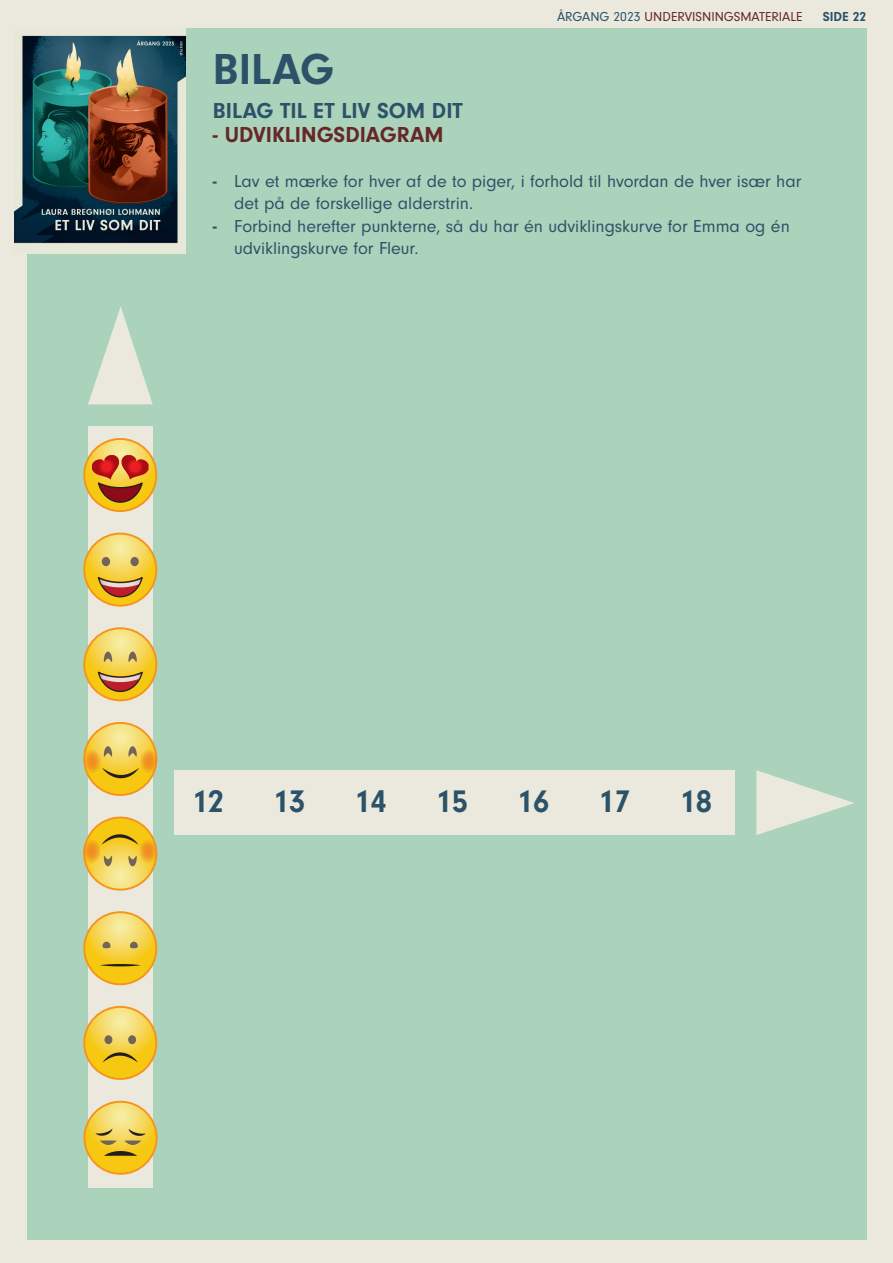
<style>
.page{position:relative;width:893px;height:1263px;background:#ebe9de}
.page>*{position:absolute;margin:0;border:0;box-sizing:border-box;transform-origin:0 0}
.t1{font:700 45px "Neuzeit Gro";color:#2b5268}
.t2{font:700 32.55px "Neuzeit Gro";color:#2b5268}
.t3{font:700 22.5px "Neuzeit Gro";color:#2b5268}
.t4{font:700 22.5px "Neuzeit Gro";color:#662826}
.t5{font:18px/22.5px "Neuzeit Gro";color:#2b5268}
.t6{font:13.5px "Neuzeit Gro";color:#662826}
.t7{font:700 13.5px "Neuzeit Gro";color:#2b5268}
.s1{color:#2b5268}
.s2{font-weight:700}
</style>
<div class="page">
<div style="left:27px;top:28px;width:839px;height:1211px;background:#abd2ba"></div>
<img style="left:15px;top:28px;width:170px;height:225px">
<div style="left:88px;top:426px;width:65px;height:762px;background:#ebe9de"></div>
<svg style="left:88px;top:306px;width:65px;height:98px"></svg>
<div style="left:174px;top:770px;width:561px;height:65px;background:#ebe9de"></div>
<svg style="left:756px;top:770px;width:98px;height:65px"></svg>
<svg style="left:84px;top:1101px;width:74px;height:74px"></svg>
<svg style="left:85px;top:1103px;width:71px;height:70px;background:#f5d141"></svg>
<svg style="left:124px;top:1129px;width:22px;height:16px"></svg>
<svg style="left:95px;top:1128px;width:22px;height:17px"></svg>
<svg style="left:104px;top:1151px;width:33px;height:5px"></svg>
<svg style="left:83px;top:1006px;width:74px;height:74px"></svg>
<svg style="left:85px;top:1008px;width:70px;height:70px;background:#f5d245"></svg>
<svg style="left:103px;top:1052px;width:35px;height:10px"></svg>
<div style="left:104px;top:1035px;width:8px;height:9px;background:#716557;border-radius:50%"></div>
<div style="left:128px;top:1035px;width:8px;height:9px;background:#716557;border-radius:50%"></div>
<svg style="left:83px;top:911px;width:74px;height:74px"></svg>
<svg style="left:85px;top:913px;width:70px;height:70px;background:#f5d143"></svg>
<svg style="left:100px;top:964px;width:41px;height:2px"></svg>
<svg style="left:130px;top:942px;width:8px;height:6px"></svg>
<svg style="left:103px;top:942px;width:7px;height:6px"></svg>
<svg style="left:83px;top:818px;width:73px;height:71px"></svg>
<img style="left:83px;top:841px;width:2px;height:18px">
<img style="left:85px;top:840px;width:15px;height:22px">
<svg style="left:83px;top:533px;width:74px;height:74px"></svg>
<svg style="left:85px;top:535px;width:70px;height:70px;background:#f5d44e"></svg>
<div style="left:102px;top:557px;width:8px;height:9px;background:#716557;border-radius:50%"></div>
<div style="left:130px;top:557px;width:9px;height:9px;background:#716557;border-radius:50%"></div>
<svg style="left:98px;top:577px;width:45px;height:20px"></svg>
<svg style="left:83px;top:627px;width:74px;height:74px"></svg>
<svg style="left:85px;top:629px;width:70px;height:70px;background:#f5d44e"></svg>
<svg style="left:104px;top:652px;width:8px;height:13px"></svg>
<svg style="left:128px;top:652px;width:9px;height:13px"></svg>
<svg style="left:98px;top:672px;width:45px;height:20px"></svg>
<img style="left:84px;top:755px;width:1px;height:15px">
<svg style="left:85px;top:724px;width:73px;height:70px"></svg>
<img style="left:155px;top:753px;width:2px;height:18px">
<img style="left:141px;top:750px;width:14px;height:23px">
<svg style="left:83px;top:438px;width:74px;height:74px"></svg>
<svg style="left:85px;top:440px;width:70px;height:70px"></svg>
<svg style="left:92px;top:455px;width:57px;height:48px;background:#c96c27"></svg>
<p class="t6" style="left:557px;top:9px;width:247px"><span class="s1">ÅRGANG 2023</span> UNDERVISNINGSMATERIALE</p>
<p class="t7" style="left:823px;top:9px;width:45px">SIDE 22</p>
<h1 class="t1" style="left:213px;top:44px;width:122px">BILAG</h1>
<p class="t3" style="left:213px;top:98px;width:252px">BILAG TIL ET LIV SOM DIT</p>
<p class="t4" style="left:213px;top:122px;width:232px">- UDVIKLINGSDIAGRAM</p>
<p class="t5" style="left:234px;top:170px;width:569px;text-indent:-21px"><span class="s2">-</span> Lav et mærke for hver af de to piger, i forhold til hvordan de hver især har det på de forskellige alderstrin.</p>
<p class="t5" style="left:234px;top:215px;width:557px;text-indent:-21px"><span class="s2">-</span> Forbind herefter punkterne, så du har én udviklingskurve for Emma og én udviklingskurve for Fleur.</p>
<h2 class="t2" style="left:192px;top:783px;width:34px">12</h2>
<h2 class="t2" style="left:273px;top:783px;width:34px">13</h2>
<h2 class="t2" style="left:354px;top:783px;width:34px">14</h2>
<h2 class="t2" style="left:436px;top:783px;width:34px">15</h2>
<h2 class="t2" style="left:517px;top:783px;width:34px">16</h2>
<h2 class="t2" style="left:598px;top:783px;width:34px">17</h2>
<h2 class="t2" style="left:679px;top:783px;width:34px">18</h2>
</div>
